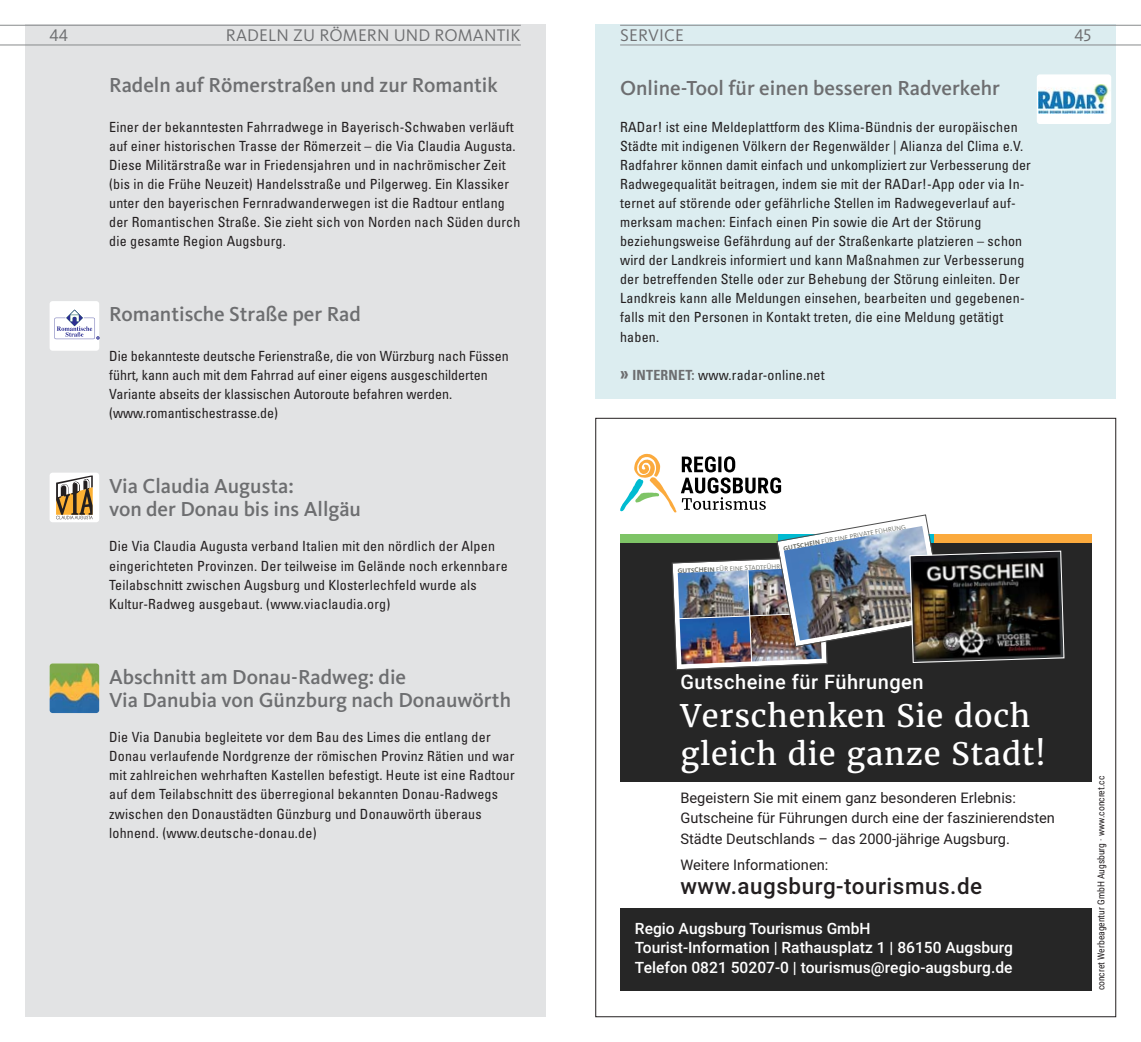
<style>
.page{position:relative;width:1141px;height:1042px;background:#fff}
.page>*{position:absolute;margin:0;border:0;box-sizing:border-box;transform-origin:0 0}
.t1{font:30.97px/38.1px "Merriweather";letter-spacing:.025em;color:#fff}
.t2{font:500 22.4px "Roboto";letter-spacing:.025em;color:#231f20}
.t3{font:500 21px/22.8px "Kievit OT";color:#6d6e70}
.t4{font:500 19.95px "Roboto";letter-spacing:.025em;color:#fff}
.t5{font:17.5px "Kievit OT";letter-spacing:.01em;color:#6d6e70}
.t6{font:500 15.58px/19.4px "Roboto";color:#fff}
.t7{font:14.7px/20.7px "Roboto";color:#231f20}
.t8{font:condensed 14px/19.1px "Univers";letter-spacing:.015em;color:#231f20}
.t9{font:9.62px "Roboto Condensed";color:#231f20}
.t10{font:6.83px "Kievit OT";color:#6a6d66}
.s1{font-weight:700;font-size:19.25px;color:#6d6e70}
.s2{font-weight:700;color:#6d6e70}
.s3{font-weight:700}
</style>
<div class="page">
<div style="left:25px;top:25px;width:521px;height:992px;background:#e2e3e4"></div>
<img style="left:50px;top:663px;width:49px;height:50px;border-radius:3px">
<div style="left:50px;top:301px;width:49px;height:50px;background:#fff;border-radius:3px"></div>
<svg style="left:54px;top:310px;width:45px;height:29px"></svg>
<div style="left:50px;top:473px;width:49px;height:49px;background:#fff;border-radius:3px"></div>
<svg style="left:56px;top:475px;width:37px;height:44px"></svg>
<div style="left:595px;top:25px;width:521px;height:374px;background:#dcedf0"></div>
<div style="left:620px;top:539px;width:471px;height:242px;background:#262626"></div>
<div style="left:934px;top:534px;width:157px;height:8px;background:#fbaa3d"></div>
<div style="left:620px;top:908px;width:471px;height:82px;background:#262626"></div>
<img style="left:620px;top:454px;width:445px;height:216px">
<hr style="left:620px;top:25px;width:521px;height:1px;background:#888a8c">
<hr style="left:620px;top:45px;width:521px;height:1px;background:#888a8c">
<div style="left:1037px;top:74px;width:74px;height:50px;background:#fff;border-radius:3px"></div>
<img style="left:1039px;top:84px;width:70px;height:30px">
<hr style="left:0;top:25px;width:521px;height:1px;background:#888a8c">
<hr style="left:0;top:45px;width:521px;height:1px;background:#888a8c">
<p class="t5" style="left:50px;top:24px;width:20px">44</p>
<p class="t5" style="left:226px;top:24px;width:296px">RADELN ZU RÖMERN UND ROMANTIK</p>
<h3 class="t3" style="left:109px;top:76px;width:390px">Radeln auf Römerstraßen und zur Romantik</h3>
<p class="t8" style="left:109px;top:118px;width:413px">Einer der bekanntesten Fahrradwege in Bayerisch-Schwaben verläuft auf einer historischen Trasse der Römerzeit – die Via Claudia Augusta.<br>Diese Militärstraße war in Friedensjahren und in nachrömischer Zeit (bis in die Frühe Neuzeit) Handelsstraße und Pilgerweg. Ein Klassiker unter den bayerischen Fern radwanderwegen ist die Radtour entlang der Romantischen Straße. Sie zieht sich von Norden nach Süden durch die gesamte Region Augsburg.</p>
<h3 class="t3" style="left:109px;top:305px;width:253px">Romantische Straße per Rad</h3>
<p class="t8" style="left:109px;top:347px;width:401px">Die bekannteste deutsche Ferienstraße, die von Würzburg nach Füssen führt, kann auch mit dem Fahrrad auf einer eigens ausgeschilderten Variante abseits der klassischen Autoroute befahren werden. (www.romantischestrasse.de)</p>
<h3 class="t3" style="left:109px;top:476px;width:253px">Via Claudia Augusta:<br>von der Donau bis ins Allgäu</h3>
<p class="t8" style="left:109px;top:538px;width:400px">Die Via Claudia Augusta verband Italien mit den nördlich der Alpen eingerichteten Provinzen. Der teilweise im Gelände noch erkennbare Teilabschnitt zwischen Augsburg und Klosterlechfeld wurde als Kultur-Radweg ausgebaut. (www.viaclaudia.org)</p>
<h3 class="t3" style="left:109px;top:667px;width:403px">Abschnitt am Donau-Radweg: die<br>Via Danubia von Günzburg nach Donauwörth</h3>
<p class="t8" style="left:109px;top:729px;width:407px">Die Via Danubia begleitete vor dem Bau des Limes die entlang der Donau verlaufende Nordgrenze der römischen Provinz Rätien und war mit zahlreichen wehrhaften Kastellen be festigt. Heute ist eine Radtour auf dem Teilabschnitt des überregional bekannten Donau-Radwegs zwischen den Donaustädten Günzburg und Donauwörth überaus lohnend. (www.deutsche-donau.de)</p>
<p class="t5" style="left:620px;top:24px;width:65px">SERVICE</p>
<p class="t5" style="left:1074px;top:24px;width:18px">45</p>
<h3 class="t3" style="left:620px;top:78px;width:381px">Online-Tool für einen besseren Radverkehr</h3>
<p class="t8" style="left:620px;top:118px;width:412px">RADar! ist eine Meldeplattform des Klima-Bündnis der europäischen Städte mit indigenen Völkern der Regenwälder | Alianza del Clima e.V.<br>Radfahrer können damit einfach und unkompliziert zur Verbesserung der Radwegequalität beitragen, indem sie mit der RADar!-App oder via In&shy;ternet auf störende oder gefährliche Stellen im Radwegeverlauf auf&shy;merksam machen: Einfach einen Pin sowie die Art der Störung beziehungsweise Gefährdung auf der Straßenkarte platzieren – schon wird der Landkreis informiert und kann Maßnahmen zur Verbesserung der betreffenden Stelle oder zur Behebung der Störung einleiten. Der Landkreis kann alle Meldungen einsehen, bearbeiten und gegebenen&shy;falls mit den Personen in Kontakt treten, die eine Meldung getätigt haben.</p>
<p class="t8" style="left:620px;top:366px;width:206px"><span class="s1">»</span> <span class="s2">INTERNET:</span> www.radar-online.net</p>
<p class="t10" style="left:783px;top:544px;width:126px;rotate:-10deg"><span class="s3">GUTSCHEIN</span> FÜR EINE PRIVATE FÜHRUNG</p>
<p class="t10" style="left:677px;top:566px;width:119px;rotate:-2deg"><span class="s3">GUTSCHEIN</span> FÜR EINE STADTFÜHRUNG</p>
<h3 class="t4" style="left:680px;top:674px;width:245px">Gutscheine für Führungen</h3>
<h1 class="t1" style="left:680px;top:699px;width:367px">Verschenken Sie doch gleich die ganze Stadt!</h1>
<p class="t7" style="left:680px;top:788px;width:376px">Begeistern Sie mit einem ganz besonderen Erlebnis:<br>Gutscheine für Führungen durch eine der faszinierendsten<br>Städte Deutschlands – das 2000-jährige Augsburg.</p>
<p class="t7" style="left:680px;top:855px;width:149px">Weitere Informationen:</p>
<h2 class="t2" style="left:680px;top:877px;width:303px">www.augsburg-tourismus.de</h2>
<p class="t6" style="left:635px;top:920px;width:380px">Regio Augsburg Tourismus GmbH<br>Tourist-Information | Rathausplatz 1 | 86150 Augsburg<br>Telefon 0821 50207-0 | tourismus@regio-augsburg.de</p>
<p class="t9" style="left:1096px;top:990px;width:216px;rotate:-90deg">concret Werbeagentur GmbH Augsburg · www.concret.cc</p>
</div>
